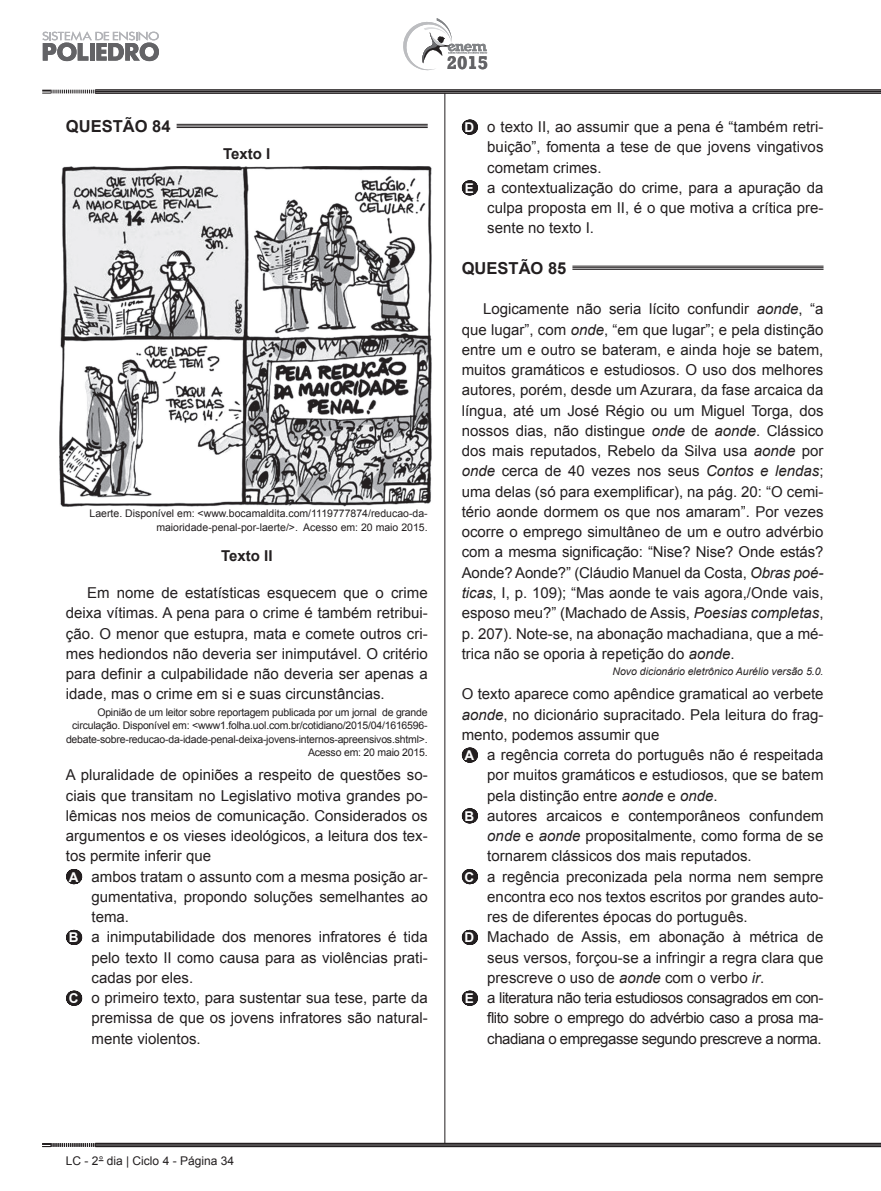
<style>
.page{position:relative;width:881px;height:1191px;background:#fff}
.page>*{position:absolute;margin:0;border:0;box-sizing:border-box;transform-origin:0 0}
.t1{font:700 18.9px "Rockwell";color:#636366}
.t2{font:700 16.5px "Arial";color:#231f20}
.t3{font:15px/20.2px "Arial";color:#231f20;text-align:justify}
.t4{font:15px "Arial";letter-spacing:-.03em;color:#231f20}
.t5{font:700 15px "Arial";color:#231f20}
.t6{font:12px "Arial";color:#231f20}
.t7{font:10.5px/13.5px "Arial";letter-spacing:-.02em;color:#231f20;text-align:right}
.t8{font:10.5px/13.5px "Arial";color:#231f20;text-align:right}
.t9{font:italic 10.5px "Arial";color:#231f20}
.s1{font-weight:700;font-size:13.5px;color:#fff}
.s2{font-style:italic}
</style>
<div class="page">
<hr style="left:444px;top:93px;width:1px;height:1050px;background:#231f20">
<hr style="left:95px;top:90px;width:785px;height:1px;background:#231f20">
<hr style="left:95px;top:91px;width:785px;height:1px;background:#231f20">
<hr style="left:95px;top:93px;width:785px;height:1px;background:#231f20">
<svg style="left:42px;top:90px;width:54px;height:4px"></svg>
<hr style="left:95px;top:1143px;width:785px;height:1px;background:#231f20">
<hr style="left:95px;top:1144px;width:785px;height:1px;background:#231f20">
<hr style="left:95px;top:1146px;width:785px;height:1px;background:#231f20">
<svg style="left:42px;top:1143px;width:54px;height:4px"></svg>
<svg style="left:42px;top:31px;width:117px;height:30px"></svg>
<svg style="left:403px;top:18px;width:84px;height:53px"></svg>
<hr style="left:176px;top:124px;width:251px;height:1px;background:#231f20">
<hr style="left:176px;top:125px;width:251px;height:1px;background:#231f20">
<hr style="left:176px;top:127px;width:251px;height:1px;background:#231f20">
<svg style="left:73px;top:869px;width:2px;height:15px"></svg>
<svg style="left:73px;top:930px;width:2px;height:15px"></svg>
<svg style="left:73px;top:990px;width:2px;height:15px"></svg>
<img style="left:59px;top:167px;width:373px;height:340px">
<svg style="left:469px;top:120px;width:1px;height:15px"></svg>
<svg style="left:469px;top:180px;width:1px;height:15px"></svg>
<hr style="left:572px;top:266px;width:251px;height:1px;background:#231f20">
<hr style="left:572px;top:267px;width:251px;height:1px;background:#231f20">
<hr style="left:572px;top:269px;width:251px;height:1px;background:#231f20">
<svg style="left:469px;top:747px;width:1px;height:15px"></svg>
<svg style="left:469px;top:808px;width:1px;height:15px"></svg>
<svg style="left:469px;top:869px;width:1px;height:15px"></svg>
<svg style="left:469px;top:930px;width:1px;height:15px"></svg>
<svg style="left:469px;top:990px;width:1px;height:15px"></svg>
<p class="t2" style="left:66px;top:115px;width:106px">QUESTÃO 84</p>
<p class="t5" style="left:223px;top:143px;width:47px">Texto I</p>
<p class="t8" style="left:89px;top:506px;width:339px">Laerte. Disponível em: &lt;www.bocamaldita.com/1119777874/reducao-da&shy;maioridade-penal-por-laerte/&gt;. Acesso em: 20 maio 2015.</p>
<p class="t5" style="left:221px;top:545px;width:48px">Texto II</p>
<p class="t3" style="left:66px;top:582px;width:363px;text-indent:21px">Em nome de estatísticas esquecem que o crime deixa vítimas. A pena para o crime é também retribui&shy;ção. O menor que estupra, mata e comete outros cri&shy;mes hediondos não deveria ser inimputável. O critério para definir a culpabilidade não deveria ser apenas a idade, mas o crime em si e suas circunstâncias.</p>
<p class="t7" style="left:66px;top:705px;width:363px">Opinião de um leitor sobre reportagem publicada por um jornal de grande circulação. Disponível em: &lt;www1.folha.uol.com.br/cotidiano/2015/04/1616596- debate-sobre-reducao-da-idade-penal-deixa-jovens-internos-apreensivos.shtml&gt;.<br>Acesso em: 20 maio 2015.</p>
<p class="t3" style="left:66px;top:765px;width:363px">A pluralidade de opiniões a respeito de questões so-</p>
<p class="t3" style="left:66px;top:785px;width:363px">ciais que transitam no Legislativo motiva grandes po-</p>
<p class="t3" style="left:66px;top:805px;width:363px">lêmicas nos meios de comunicação. Considerados os</p>
<p class="t3" style="left:66px;top:825px;width:363px">argumentos e os vieses ideológicos, a leitura dos tex-</p>
<p class="t3" style="left:66px;top:846px;width:147px">tos permite inferir que</p>
<p class="t3" style="left:69px;top:866px;width:360px"><span class="s1">A</span> ambos tratam o assunto com a mesma posição ar-</p>
<p class="t3" style="left:91px;top:886px;width:337px">gumentativa, propondo soluções semelhantes ao</p>
<p class="t3" style="left:91px;top:906px;width:39px">tema.</p>
<p class="t3" style="left:69px;top:927px;width:360px"><span class="s1">B</span> a inimputabilidade dos menores infratores é tida</p>
<p class="t3" style="left:91px;top:947px;width:337px">pelo texto II como causa para as violências prati-</p>
<p class="t3" style="left:91px;top:967px;width:103px">cadas por eles.</p>
<p class="t3" style="left:69px;top:987px;width:360px"><span class="s1">C</span> o primeiro texto, para sustentar sua tese, parte da</p>
<p class="t3" style="left:91px;top:1008px;width:337px">premissa de que os jovens infratores são natural-</p>
<p class="t3" style="left:91px;top:1028px;width:111px">mente violentos.</p>
<p class="t1" style="left:446px;top:51px;width:43px">2015</p>
<p class="t3" style="left:464px;top:117px;width:360px"><span class="s1">D</span> o texto II, ao assumir que a pena é “também retri-</p>
<p class="t3" style="left:487px;top:137px;width:337px">buição”, fomenta a tese de que jovens vingativos</p>
<p class="t3" style="left:487px;top:157px;width:116px">cometam crimes.</p>
<p class="t3" style="left:464px;top:177px;width:360px"><span class="s1">E</span> a contextualização do crime, para a apuração da</p>
<p class="t3" style="left:487px;top:198px;width:337px">culpa proposta em II, é o que motiva a crítica pre-</p>
<p class="t3" style="left:487px;top:218px;width:108px">sente no texto I.</p>
<p class="t2" style="left:461px;top:256px;width:106px">QUESTÃO 85</p>
<p class="t3" style="left:461px;top:299px;width:363px;text-indent:21px">Logicamente não seria lícito confundir <span class="s2">aonde</span>, “a que lugar”, com <span class="s2">onde</span>, “em que lugar”; e pela distinção entre um e outro se bateram, e ainda hoje se batem, muitos gramáticos e estudiosos. O uso dos melhores autores, porém, desde um Azurara, da fase arcaica da língua, até um José Régio ou um Miguel Torga, dos nossos dias, não distingue <span class="s2">onde</span> de <span class="s2">aonde</span>. Clássico dos mais reputados, Rebelo da Silva usa <span class="s2">aonde</span> por <span class="s2">onde</span> cerca de 40 vezes nos seus <span class="s2">Contos e lendas</span>; uma delas (só para exemplificar), na pág. 20: “O cemi&shy;tério aonde dormem os que nos amaram”. Por vezes ocorre o emprego simultâneo de um e outro advérbio com a mesma significação: “Nise? Nise? Onde estás?<br>Aonde? Aonde?” (Cláudio Manuel da Costa, <span class="s2">Obras poé&shy;ticas</span>, I, p. 109); “Mas aonde te vais agora,/Onde vais, esposo meu?” (Machado de Assis, <span class="s2">Poesias completas</span>, p. 207). Note-se, na abonação machadiana, que a mé&shy;trica não se oporia à repetição do <span class="s2">aonde</span>.</p>
<p class="t9" style="left:612px;top:664px;width:212px">Novo dicionário eletrônico Aurélio versão 5.0.</p>
<p class="t3" style="left:461px;top:684px;width:363px">O texto aparece como apêndice gramatical ao verbete</p>
<p class="t3" style="left:461px;top:704px;width:363px"><span class="s2">aonde</span>, no dicionário supracitado. Pela leitura do frag-</p>
<p class="t3" style="left:461px;top:724px;width:199px">mento, podemos assumir que</p>
<p class="t3" style="left:464px;top:744px;width:360px"><span class="s1">A</span> a regência correta do português não é respeitada</p>
<p class="t3" style="left:487px;top:765px;width:337px">por muitos gramáticos e estudiosos, que se batem</p>
<p class="t3" style="left:487px;top:785px;width:232px">pela distinção entre <span class="s2">aonde</span> e <span class="s2">onde</span>.</p>
<p class="t3" style="left:464px;top:805px;width:360px"><span class="s1">B</span> autores arcaicos e contemporâneos confundem</p>
<p class="t3" style="left:487px;top:825px;width:337px"><span class="s2">onde</span> e <span class="s2">aonde</span> propositalmente, como forma de se</p>
<p class="t3" style="left:487px;top:846px;width:266px">tornarem clássicos dos mais reputados.</p>
<p class="t3" style="left:464px;top:866px;width:360px"><span class="s1">C</span> a regência preconizada pela norma nem sempre</p>
<p class="t3" style="left:487px;top:886px;width:337px">encontra eco nos textos escritos por grandes auto-</p>
<p class="t3" style="left:487px;top:906px;width:262px">res de diferentes épocas do português.</p>
<p class="t3" style="left:464px;top:927px;width:360px"><span class="s1">D</span> Machado de Assis, em abonação à métrica de</p>
<p class="t3" style="left:487px;top:947px;width:337px">seus versos, forçou-se a infringir a regra clara que</p>
<p class="t3" style="left:487px;top:967px;width:278px">prescreve o uso de <span class="s2">aonde</span> com o verbo <span class="s2">ir</span>.</p>
<p class="t4" style="left:464px;top:987px;width:360px"><span class="s1">E</span> a literatura não teria estudiosos consagrados em con-</p>
<p class="t4" style="left:487px;top:1007px;width:337px">flito sobre o emprego do advérbio caso a prosa ma-</p>
<p class="t4" style="left:487px;top:1028px;width:336px">chadiana o empregasse segundo prescreve a norma.</p>
<p class="t6" style="left:66px;top:1152px;width:169px">LC - 2° dia | Ciclo 4 - Página 34</p>
</div>
